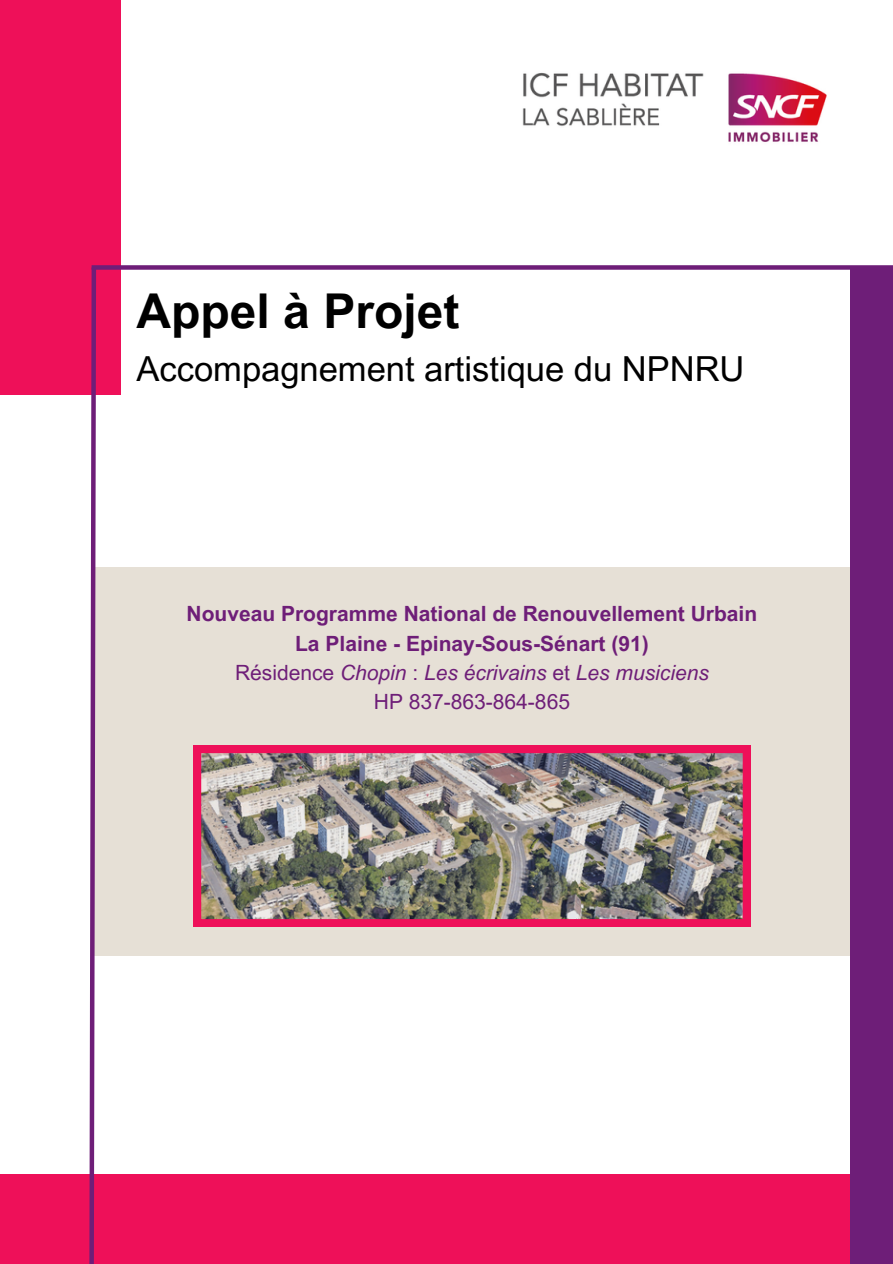
<style>
.page{position:relative;width:893px;height:1264px;background:#fff}
.page>*{position:absolute;margin:0;border:0;box-sizing:border-box;transform-origin:0 0}
.t1{font:700 48px "Arial MT Pro";color:#000}
.t2{font:34.5px "Arial MT Pro";color:#000}
.t3{font:700 21px "Arial MT Pro";color:#6e1e78}
.t4{font:italic 21px "Arial MT Pro";color:#6e1e78}
.t5{font:21px "Arial MT Pro";color:#6e1e78}
.s1{font-style:normal}
</style>
<div class="page">
<img style="left:522px;top:72px;width:305px;height:70px">
<div style="left:94px;top:567px;width:756px;height:389px;background:#e6e0d6"></div>
<img style="left:193px;top:745px;width:557px;height:181px">
<div style="left:0;top:0;width:120px;height:394px;background:#ee1059"></div>
<div style="left:92px;top:265px;width:800px;height:5px;background:#6e1e78"></div>
<div style="left:0;top:1174px;width:892px;height:89px;background:#ee1059"></div>
<svg style="left:87px;top:265px;width:11px;height:998px"></svg>
<div style="left:850px;top:267px;width:42px;height:996px;background:#6e1e78"></div>
<p class="t1" style="left:136px;top:293px;width:324px">Appel à Projet</p>
<p class="t2" style="left:136px;top:356px;width:609px">Accompagnement artistique du NPNRU</p>
<p class="t3" style="left:187px;top:606px;width:572px">Nouveau Programme National de Renouvellement Urbain</p>
<p class="t3" style="left:295px;top:635px;width:355px">La Plaine - Epinay-Sous-Sénart (91)</p>
<p class="t4" style="left:235px;top:664px;width:475px"><span class="s1">Résidence</span> Chopin <span class="s1">:</span> Les écrivains <span class="s1">et</span> Les musiciens</p>
<p class="t5" style="left:374px;top:694px;width:197px">HP 837-863-864-865</p>
</div>
